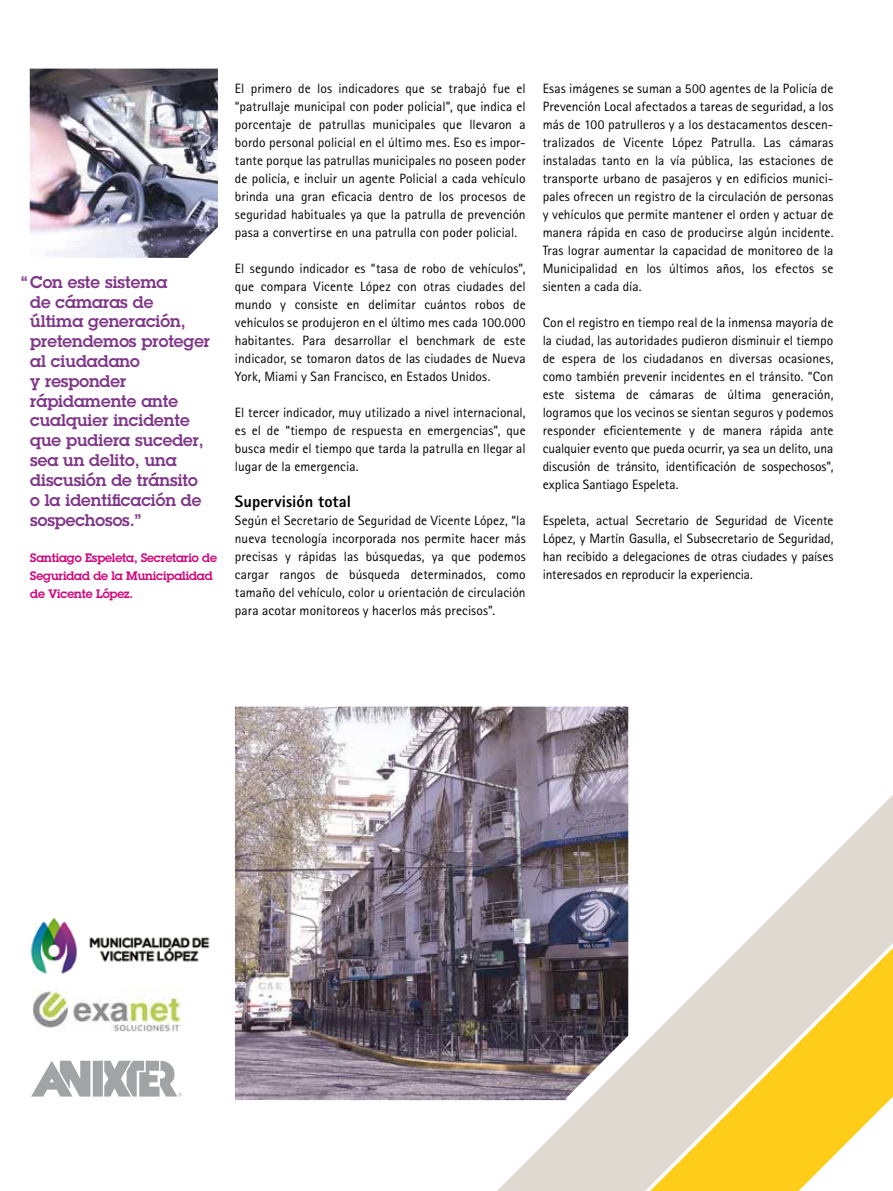
<style>
.page{position:relative;width:893px;height:1191px;background:#fff}
.page>*{position:absolute;margin:0;border:0;box-sizing:border-box;transform-origin:0 0}
.t1{font:600 16.5px/19.8px "Lubalin Graph ECG";color:#803689}
.t2{font:800 16.5px "Rotis Sans Serif Pro";color:#000}
.t3{font:13.5px/18px "Rotis Sans Serif Pro";color:#000;text-align:justify}
.t4{font:600 12px/18px "Lubalin Graph ECG";letter-spacing:-.01em;color:#d2007a}
</style>
<div class="page">
<img style="left:235px;top:706px;width:393px;height:394px">
<img style="left:31px;top:989px;width:151px;height:43px">
<img style="left:30px;top:917px;width:180px;height:57px">
<img style="left:30px;top:69px;width:188px;height:189px">
<svg style="left:497px;top:794px;width:396px;height:397px"></svg>
<svg style="left:637px;top:935px;width:256px;height:256px"></svg>
<div style="left:93px;top:1060px;width:10px;height:36px;background:#a0a4a5"></div>
<svg style="left:31px;top:1060px;width:59px;height:36px"></svg>
<svg style="left:104px;top:1060px;width:78px;height:36px"></svg>
<p class="t1" style="left:30px;top:272px;width:182px;text-indent:-9px">“ Con este sistema<br>de cámaras de última generación, pretendemos proteger al ciudadano<br>y responder rápidamente ante cualquier incidente que pudiera suceder, sea un delito, una discusión de tránsito o la identificación de sospechosos.”</p>
<p class="t4" style="left:30px;top:548px;width:188px">Santiago Espeleta, Secretario de<br>Seguridad de la Municipalidad de Vicente López.</p>
<p class="t3" style="left:235px;top:80px;width:292px">El primero de los indicadores que se trabajó fue el “patrullaje municipal con poder policial”, que indica el porcentaje de patrullas municipales que llevaron a bordo personal policial en el último mes. Eso es impor&shy;tante porque las patrullas municipales no poseen poder de policía, e incluir un agente Policial a cada vehículo brinda una gran eficacia dentro de los procesos de seguridad habituales ya que la patrulla de prevención pasa a convertirse en una patrulla con poder policial.</p>
<p class="t3" style="left:235px;top:260px;width:292px">El segundo indicador es “tasa de robo de vehículos”, que compara Vicente López con otras ciudades del mundo y consiste en delimitar cuántos robos de vehículos se produjeron en el último mes cada 100.000 habitantes. Para desarrollar el benchmark de este indicador, se tomaron datos de las ciudades de Nueva York, Miami y San Francisco, en Estados Unidos.</p>
<p class="t3" style="left:235px;top:404px;width:292px">El tercer indicador, muy utilizado a nivel internacional, es el de “tiempo de respuesta en emergencias”, que busca medir el tiempo que tarda la patrulla en llegar al lugar de la emergencia.</p>
<p class="t2" style="left:235px;top:491px;width:118px">Supervisión total</p>
<p class="t3" style="left:235px;top:512px;width:292px">Según el Secretario de Seguridad de Vicente López, “la nueva tecnología incorporada nos permite hacer más precisas y rápidas las búsquedas, ya que podemos cargar rangos de búsqueda determinados, como tamaño del vehículo, color u orientación de circulación para acotar monitoreos y hacerlos más precisos”.</p>
<p class="t3" style="left:543px;top:80px;width:292px">Esas imágenes se suman a 500 agentes de la Policía de Prevención Local afectados a tareas de seguridad, a los más de 100 patrulleros y a los destacamentos descen&shy;tralizados de Vicente López Patrulla. Las cámaras instaladas tanto en la vía pública, las estaciones de transporte urbano de pasajeros y en edificios munici&shy;pales ofrecen un registro de la circulación de personas y vehículos que permite mantener el orden y actuar de manera rápida en caso de producirse algún incidente.<br>Tras lograr aumentar la capacidad de monitoreo de la Municipalidad en los últimos años, los efectos se sienten a cada día.</p>
<p class="t3" style="left:543px;top:314px;width:292px">Con el registro en tiempo real de la inmensa mayoría de la ciudad, las autoridades pudieron disminuir el tiempo de espera de los ciudadanos en diversas ocasiones, como también prevenir incidentes en el tránsito. “Con este sistema de cámaras de última generación, logramos que los vecinos se sientan seguros y podemos responder eficientemente y de manera rápida ante cualquier evento que pueda ocurrir, ya sea un delito, una discusión de tránsito, identificación de sospechosos”, explica Santiago Espeleta.</p>
<p class="t3" style="left:543px;top:512px;width:292px">Espeleta, actual Secretario de Seguridad de Vicente López, y Martín Gasulla, el Subsecretario de Seguridad, han recibido a delegaciones de otras ciudades y países interesados en reproducir la experiencia.</p>
</div>
